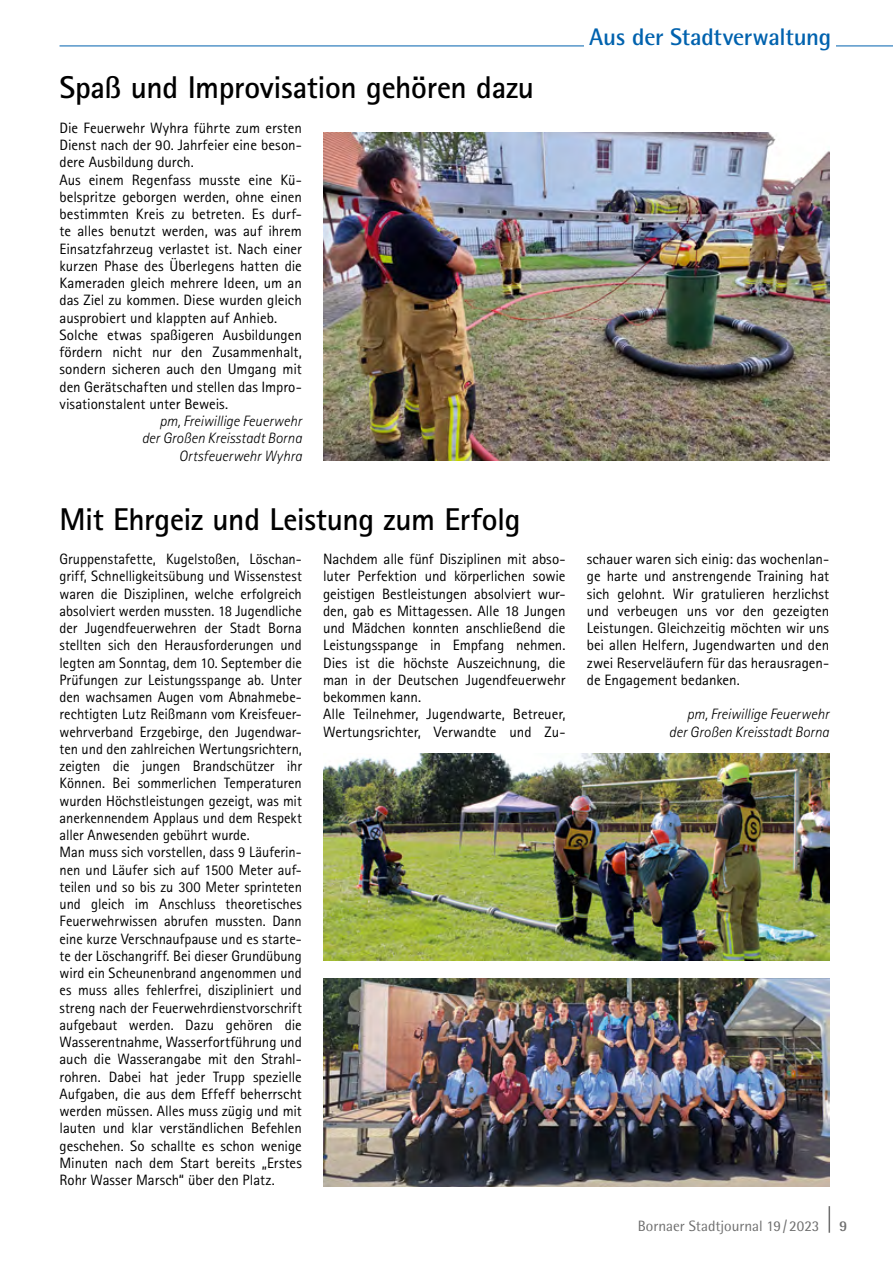
<style>
.page{position:relative;width:893px;height:1263px;background:#fff}
.page>*{position:absolute;margin:0;border:0;box-sizing:border-box;transform-origin:0 0}
.t1{font:700 31.5px "Rotis Sans Serif Std";letter-spacing:-.01em;color:#000}
.t2{font:700 24px "Rotis Semi Sans Std";letter-spacing:-.01em;color:#0062ae}
.t3{font:15px/17.2px "Rotis Sans Serif Std";letter-spacing:-.005em;color:#000}
.t4{font:italic 300 15px/17.2px "Rotis Sans Serif Std";letter-spacing:-.005em;color:#000;text-align:right}
.t5{font:15px "Rotis Semi Sans Std";color:#6e6e6e}
.t6{font:700 15px "Rotis Semi Sans Std";color:#6e6e6e}
</style>
<div class="page">
<svg style="left:829px;top:1206px;width:1px;height:27px"></svg>
<hr style="left:60px;top:46px;width:833px;height:1px;background:#0062ae">
<div style="left:584px;top:28px;width:252px;height:24px;background:#fff"></div>
<img style="left:323px;top:978px;width:506px;height:208px">
<img style="left:323px;top:754px;width:506px;height:207px">
<img style="left:323px;top:133px;width:506px;height:328px">
<h1 class="t1" style="left:60px;top:68px;width:476px">Spaß und Improvisation gehören dazu</h1>
<p class="t3" style="left:60px;top:119px;width:244px">Die Feuerwehr Wyhra führte zum ersten Dienst nach der 90. Jahrfeier eine beson&shy;dere Ausbildung durch.<br>Aus einem Regenfass musste eine Kü&shy;belspritze geborgen werden, ohne einen bestimmten Kreis zu betreten. Es durf&shy;te alles benutzt werden, was auf ihrem Einsatzfahrzeug verlastet ist. Nach einer kurzen Phase des Überlegens hatten die Kameraden gleich mehrere Ideen, um an das Ziel zu kommen. Diese wurden gleich ausprobiert und klappten auf Anhieb.<br>Solche etwas spaßigeren Ausbildungen fördern nicht nur den Zusammenhalt, sondern sicheren auch den Umgang mit den Gerätschaften und stellen das Impro&shy;visationstalent unter Beweis.</p>
<p class="t4" style="left:142px;top:413px;width:162px">pm, Freiwillige Feuerwehr der Großen Kreisstadt Borna<br>Ortsfeuerwehr Wyhra</p>
<h2 class="t2" style="left:589px;top:22px;width:244px">Aus der Stadtverwaltung</h2>
<h1 class="t1" style="left:60px;top:499px;width:462px">Mit Ehrgeiz und Leistung zum Erfolg</h1>
<p class="t3" style="left:60px;top:550px;width:244px">Gruppenstafette, Kugelstoßen, Löschan&shy;griff, Schnelligkeitsübung und Wissenstest waren die Disziplinen, welche erfolgreich absolviert werden mussten. 18 Jugendliche der Jugendfeuerwehren der Stadt Borna stellten sich den Herausforderungen und legten am Sonntag, dem 10. September die Prüfungen zur Leistungsspange ab. Unter den wachsamen Augen vom Abnahmebe&shy;rechtigten Lutz Reißmann vom Kreisfeuer&shy;wehrverband Erzgebirge, den Jugendwar&shy;ten und den zahlreichen Wertungsrichtern, zeigten die jungen Brandschützer ihr Können. Bei sommerlichen Temperaturen wurden Höchstleistungen gezeigt, was mit anerkennendem Applaus und dem Respekt aller Anwesenden gebührt wurde.<br>Man muss sich vorstellen, dass 9 Läuferin&shy;nen und Läufer sich auf 1500 Meter auf&shy;teilen und so bis zu 300 Meter sprinteten und gleich im Anschluss theoretisches Feuerwehrwissen abrufen mussten. Dann eine kurze Verschnaufpause und es starte&shy;te der Löschangriff. Bei dieser Grundübung wird ein Scheunenbrand angenommen und es muss alles fehlerfrei, diszipliniert und streng nach der Feuerwehrdienstvorschrift aufgebaut werden. Dazu gehören die Wasserentnahme, Wasserfortführung und auch die Wasserangabe mit den Strahl&shy;rohren. Dabei hat jeder Trupp spezielle Aufgaben, die aus dem Effeff beherrscht werden müssen. Alles muss zügig und mit lauten und klar verständlichen Befehlen geschehen. So schallte es schon wenige Minuten nach dem Start bereits „Erstes Rohr Wasser Marsch“ über den Platz.</p>
<p class="t3" style="left:323px;top:550px;width:244px">Nachdem alle fünf Disziplinen mit abso&shy;luter Perfektion und körperlichen sowie geistigen Bestleistungen absolviert wur&shy;den, gab es Mittagessen. Alle 18 Jungen und Mädchen konnten anschließend die Leistungsspange in Empfang nehmen.<br>Dies ist die höchste Auszeichnung, die man in der Deutschen Jugendfeuerwehr bekommen kann.<br>Alle Teilnehmer, Jugendwarte, Betreuer, Wertungsrichter, Verwandte und Zu-</p>
<p class="t3" style="left:587px;top:550px;width:244px;text-align:justify">schauer waren sich einig: das wochenlan&shy;ge harte und anstrengende Training hat sich gelohnt. Wir gratulieren herzlichst und verbeugen uns vor den gezeigten Leistungen. Gleichzeitig möchten wir uns bei allen Helfern, Jugendwarten und den zwei Reserveläufern für das herausragen&shy;de Engagement bedanken.</p>
<p class="t4" style="left:669px;top:706px;width:162px">pm, Freiwillige Feuerwehr der Großen Kreisstadt Borna</p>
<p class="t5" style="left:638px;top:1217px;width:183px">Bornaer Stadtjournal 19/2023</p>
<p class="t6" style="left:839px;top:1217px;width:10px">9</p>
</div>
